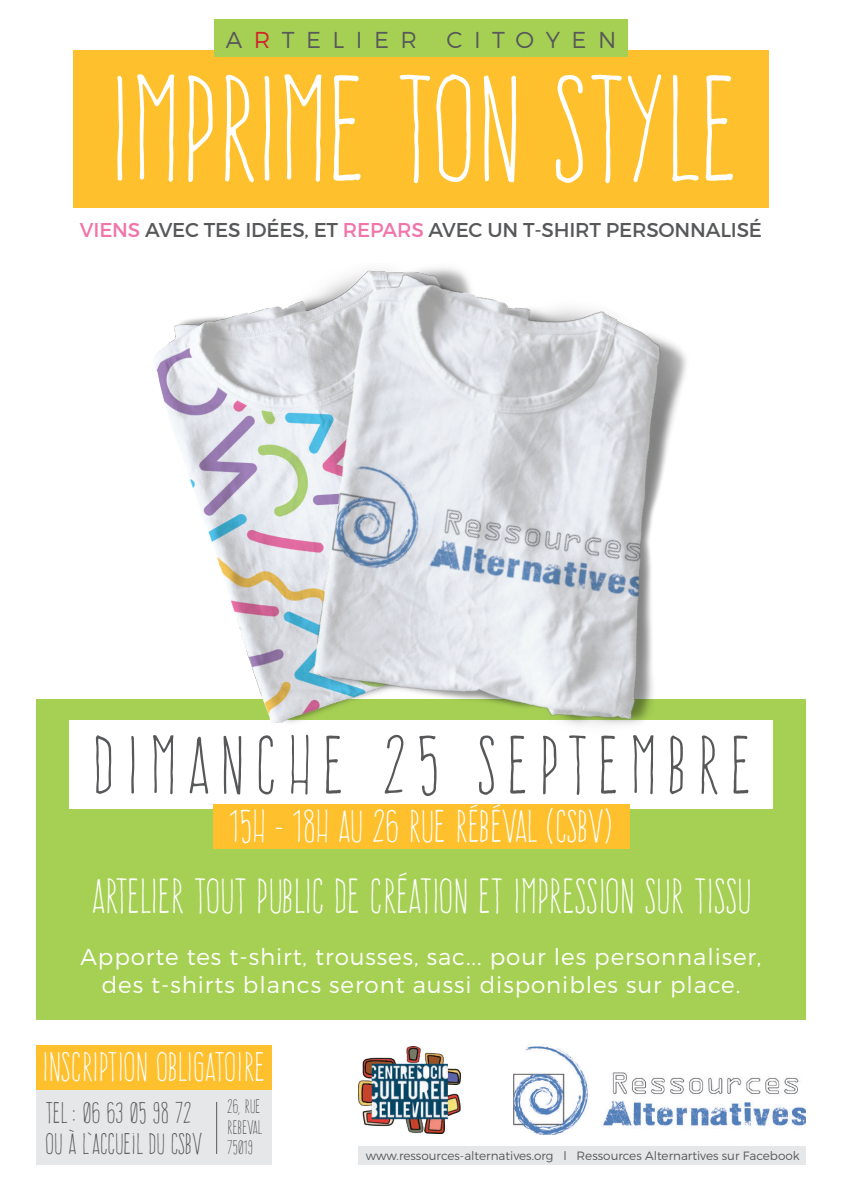
<style>
.page{position:relative;width:842px;height:1191px;background:#fff}
.page>*{position:absolute;margin:0;border:0;box-sizing:border-box;transform-origin:0 0}
.t1{font:131px "Frente H1";color:#fff}
.t2{font:72px "Frente H1";letter-spacing:.15em;color:#57585a}
.t3{font:43px "Frente H1";color:#fff}
.t4{font:40px "Frente H1";color:#fff}
.t5{font:36px "Frente H1";color:#fff}
.t6{font:26px/31.2px "Frente H1";color:#57585a}
.t7{font:300 23px/27.6px "Montserrat";letter-spacing:.04em;color:#fff;text-align:center}
.t8{font:300 23px "Montserrat";letter-spacing:.5em;color:#57585a}
.t9{font:20px "Montserrat";letter-spacing:-.01em;color:#57585a}
.t10{font:17px/20.4px "Frente H1";color:#57585a;text-align:justify}
.t11{font:300 12px "Montserrat";color:#57585a}
.s1{color:#d1232a}
.s2{color:#f174aa}
</style>
<div class="page">
<div style="left:73px;top:50px;width:696px;height:157px;background:#fec02d"></div>
<div style="left:36px;top:699px;width:770px;height:320px;background:#a6d054"></div>
<div style="left:214px;top:20px;width:414px;height:37px;background:#a6d054"></div>
<img style="left:513px;top:1044px;width:293px;height:90px">
<img style="left:359px;top:1046px;width:101px;height:87px">
<div style="left:36px;top:1076px;width:235px;height:88px;background:#e6e7e9"></div>
<div style="left:36px;top:1045px;width:235px;height:44px;background:#fec02d"></div>
<hr style="left:216px;top:1101px;width:1px;height:52px;background:#57585a">
<div style="left:359px;top:1146px;width:447px;height:18px;background:#e6e7e9"></div>
<div style="left:69px;top:720px;width:704px;height:89px;background:#fff"></div>
<div style="left:213px;top:804px;width:416px;height:44px;background:#fec02d"></div>
<img style="left:154px;top:318px;width:43px;height:175px">
<img style="left:197px;top:207px;width:572px;height:620px">
<p class="t8" style="left:226px;top:26px;width:193px">A<span class="s1">R</span>TELIER</p>
<p class="t8" style="left:446px;top:26px;width:171px">CITOYEN</p>
<h1 class="t1" style="left:105px;top:56px;width:633px">IMPRIME TON STYLE</h1>
<p class="t9" style="left:80px;top:217px;width:684px"><span class="s2">VIENS</span> AVEC TES IDÉES, ET <span class="s2">REPARS</span> AVEC UN T-SHIRT PERSONNALISÉ</p>
<h2 class="t2" style="left:92px;top:725px;width:660px">DIMANCHE 25 SEPTEMBRE</h2>
<h3 class="t4" style="left:228px;top:804px;width:387px">15H - 18H AU 26 RUE RÉBÉVAL (CSBV)</h3>
<h3 class="t3" style="left:91px;top:872px;width:25px">ARTELIER</h3>
<h3 class="t3" style="left:194px;top:872px;width:74px">TOUT PUBLIC</h3>
<h3 class="t3" style="left:334px;top:872px;width:87px">DE CRÉATION</h3>
<h3 class="t3" style="left:478px;top:872px;width:48px">ET IMPRESSION</h3>
<h3 class="t3" style="left:644px;top:872px;width:62px">SUR TISSU</h3>
<p class="t7" style="left:80px;top:942px;width:682px">Apporte tes t-shirt, trousses, sac... pour les personnaliser, des t-shirts blancs seront aussi disponibles sur place.</p>
<h3 class="t5" style="left:41px;top:1047px;width:225px">INSCRIPTION OBLIGATOIRE</h3>
<p class="t6" style="left:45px;top:1096px;width:158px">TEL : 06 63 05 98 72<br>OU À L’ACCUEIL DU CSBV</p>
<p class="t10" style="left:227px;top:1096px;width:36px">26, RUE REBEVAL 75019</p>
<p class="t11" style="left:366px;top:1148px;width:436px">www.ressources-alternatives.org l Ressources Alternartives sur Facebook</p>
</div>
